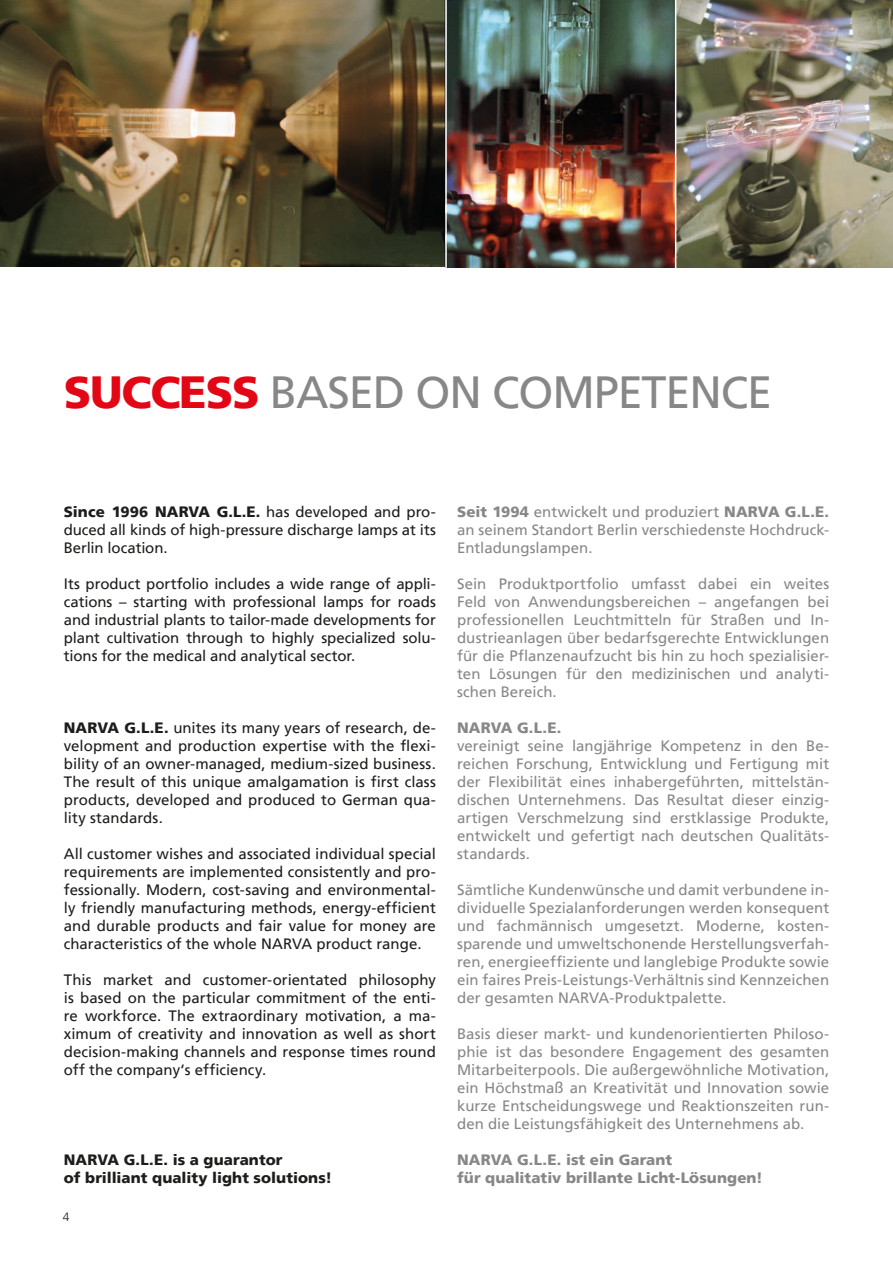
<style>
.page{position:relative;width:893px;height:1263px;background:#fff}
.page>*{position:absolute;margin:0;border:0;box-sizing:border-box;transform-origin:0 0}
.t1{font:45px "Frutiger LT";letter-spacing:-.025em;color:#878787}
.t2{font:15px/18px "Frutiger LT";letter-spacing:.005em;color:#878787;text-align:justify}
.t3{font:15px/18px "Frutiger LT";color:#1d1d1b;text-align:justify}
.t4{font:900 15px/18px "Frutiger LT";letter-spacing:.005em;color:#878787}
.t5{font:900 15px/18px "Frutiger LT";letter-spacing:.005em;color:#1d1d1b}
.t6{font:300 12px "Frutiger LT";color:#1d1d1b}
.s1{font-weight:900;color:#e30614}
.s2{font-weight:900}
</style>
<div class="page">
<img style="left:0;top:0;width:893px;height:268px">
<hr style="left:445px;top:0;width:2px;height:275px;background:#fff">
<hr style="left:675px;top:0;width:1px;height:275px;background:#fff">
<h1 class="t1" style="left:64px;top:366px;width:710px"><span class="s1">SUCCESS</span> BASED ON COMPETENCE</h1>
<p class="t3" style="left:64px;top:503px;width:374px"><span class="s2">Since 1996 NARVA G.L.E.</span> has developed and pro&shy;duced all kinds of high-pressure discharge lamps at its Berlin location.</p>
<p class="t3" style="left:64px;top:575px;width:374px">Its product portfolio includes a wide range of appli&shy;cations – starting with professional lamps for roads and industrial plants to tailor-made developments for plant cultivation through to highly specialized solu&shy;tions for the medical and analytical sector.</p>
<p class="t3" style="left:64px;top:719px;width:374px"><span class="s2">NARVA G.L.E.</span> unites its many years of research, de&shy;velopment and production expertise with the flexi&shy;bility of an owner-managed, medium-sized business.<br>The result of this unique amalgamation is first class products, developed and produced to German qua&shy;lity standards.</p>
<p class="t3" style="left:64px;top:845px;width:374px">All customer wishes and associated individual special requirements are implemented consistently and pro&shy;fessionally. Modern, cost-saving and environmental&shy;ly friendly manufacturing methods, energy-efficient and durable products and fair value for money are characteristics of the whole NARVA product range.</p>
<p class="t3" style="left:64px;top:971px;width:374px">This market and customer-orientated philosophy is based on the particular commitment of the enti&shy;re workforce. The extraordinary motivation, a ma&shy;ximum of creativity and innovation as well as short decision-making channels and response times round off the company‘s efficiency.</p>
<p class="t5" style="left:64px;top:1151px;width:270px">NARVA G.L.E. is a guarantor<br>of brilliant quality light solutions!</p>
<p class="t6" style="left:63px;top:1210px;width:8px">4</p>
<p class="t2" style="left:457px;top:503px;width:374px"><span class="s2">Seit 1994</span> entwickelt und produziert <span class="s2">NARVA G.L.E. </span>an seinem Standort Berlin verschiedenste Hochdruck-Entladungslampen.</p>
<p class="t2" style="left:457px;top:575px;width:374px">Sein Produktportfolio umfasst dabei ein weites Feld von Anwendungsbereichen – angefangen bei professionellen Leuchtmitteln für Straßen und In&shy;dustrieanlagen über bedarfsgerechte Entwicklungen für die Pflanzenaufzucht bis hin zu hoch spezialisier&shy;ten Lösungen für den medizinischen und analyti&shy;schen Bereich.</p>
<p class="t4" style="left:457px;top:719px;width:106px">NARVA G.L.E.</p>
<p class="t2" style="left:457px;top:737px;width:374px">vereinigt seine langjährige Kompetenz in den Be&shy;reichen Forschung, Entwicklung und Fertigung mit der Flexibilität eines inhabergeführten, mittelstän&shy;dischen Unternehmens. Das Resultat dieser einzig&shy;artigen Verschmelzung sind erstklassige Produkte, entwickelt und gefertigt nach deutschen Qualitäts&shy;standards.</p>
<p class="t2" style="left:457px;top:881px;width:374px">Sämtliche Kundenwünsche und damit verbundene in&shy;dividuelle Spezialanforderungen werden konsequent und fachmännisch umgesetzt. Moderne, kosten&shy;sparende und umweltschonende Herstellungsverfah&shy;ren, energieeffiziente und langlebige Produkte sowie ein faires Preis-Leistungs-Verhältnis sind Kennzeichen der gesamten NARVA-Produktpalette.</p>
<p class="t2" style="left:457px;top:1025px;width:374px">Basis dieser markt- und kundenorientierten Philoso&shy;phie ist das besondere Engagement des gesamten Mitarbeiterpools. Die außergewöhnliche Motivation, ein Höchstmaß an Kreativität und Innovation sowie kurze Entscheidungswege und Reaktionszeiten run&shy;den die Leistungsfähigkeit des Unternehmens ab.</p>
<p class="t4" style="left:457px;top:1151px;width:307px">NARVA G.L.E. ist ein Garant<br>für qualitativ brillante Licht-Lösungen!</p>
</div>
